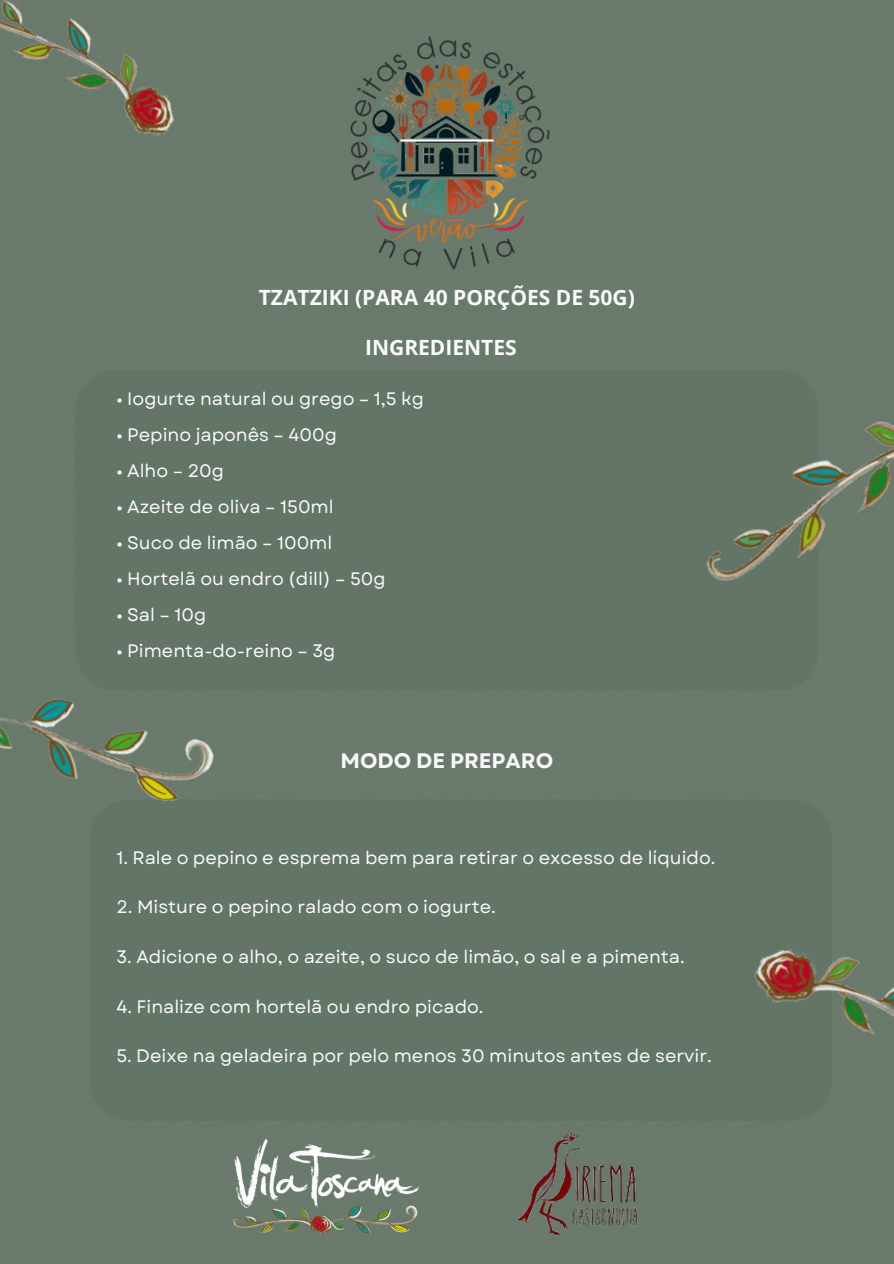
<style>
.page{position:relative;width:894px;height:1264px;background:#fff}
.page>*{position:absolute;margin:0;border:0;box-sizing:border-box;transform-origin:0 0}
.t1{font:700 21px "Open Sans";color:#fafafb}
.t2{font:700 21px "Garet";color:#fafafb}
.t3{font:18px "Garet";color:#fafafb}
</style>
<div class="page">
<div style="left:0;top:0;width:893px;height:1263px;background:#697a6d"></div>
<img style="left:511px;top:1129px;width:151px;height:115px">
<img style="left:231px;top:1138px;width:188px;height:96px">
<div style="left:0;top:0;width:460px;height:260px;background:#697a6d"></div>
<img style="left:301px;top:20px;width:291px;height:266px">
<div style="left:75px;top:370px;width:743px;height:321px;background:#637567"></div>
<div style="left:89px;top:799px;width:742px;height:321px;background:#637567"></div>
<div style="left:564px;top:38px;width:329px;height:575px;background:#697a6d"></div>
<div style="left:0;top:429px;width:276px;height:395px;background:#637567"></div>
<div style="left:516px;top:639px;width:377px;height:468px;background:#637567"></div>
<p class="t1" style="left:258px;top:283px;width:377px">TZATZIKI (PARA 40 PORÇÕES DE 50G)</p>
<p class="t1" style="left:365px;top:332px;width:153px">INGREDIENTES</p>
<p class="t3" style="left:116px;top:386px;width:309px">• Iogurte natural ou grego – 1,5 kg</p>
<p class="t3" style="left:116px;top:422px;width:222px">• Pepino japonês – 400g</p>
<p class="t3" style="left:116px;top:458px;width:109px">• Alho – 20g</p>
<p class="t3" style="left:116px;top:494px;width:219px">• Azeite de oliva – 150ml</p>
<h1 class="t3" style="left:116px;top:530px;width:217px">• Suco de limão – 100ml</h1>
<h1 class="t3" style="left:116px;top:566px;width:270px">• Hortelã ou endro (dill) – 50g</h1>
<p class="t3" style="left:116px;top:602px;width:91px">• Sal – 10g</p>
<p class="t3" style="left:116px;top:638px;width:220px">• Pimenta-do-reino – 3g</p>
<h1 class="t2" style="left:340px;top:745px;width:214px">MODO DE PREPARO</h1>
<p class="t3" style="left:116px;top:844px;width:600px">1. Rale o pepino e esprema bem para retirar o excesso de líquido.</p>
<p class="t3" style="left:116px;top:894px;width:381px">2. Misture o pepino ralado com o iogurte.</p>
<p class="t3" style="left:116px;top:943px;width:569px">3. Adicione o alho, o azeite, o suco de limão, o sal e a pimenta.</p>
<p class="t3" style="left:116px;top:993px;width:368px">4. Finalize com hortelã ou endro picado.</p>
<p class="t3" style="left:116px;top:1042px;width:596px">5. Deixe na geladeira por pelo menos 30 minutos antes de servir.</p>
</div>
